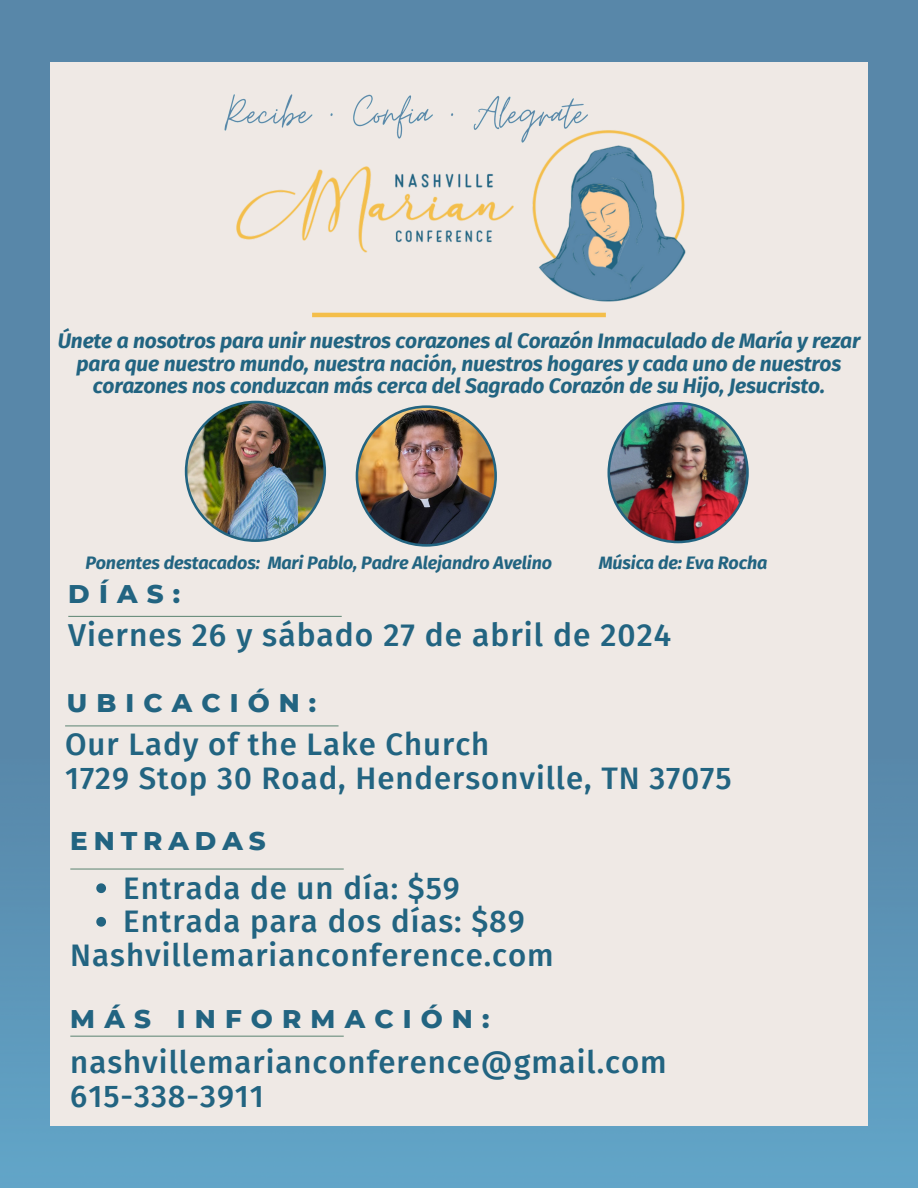
<style>
.page{position:relative;width:918px;height:1188px;background:#5887a9}
.page>*{position:absolute;margin:0;border:0;box-sizing:border-box;transform-origin:0 0}
.t1{font:500 31.8px "Fira Sans";letter-spacing:.03em;color:#226481}
.t2{font:500 31.2px/33.6px "Fira Sans";letter-spacing:.03em;color:#226481}
.t3{font:800 26.1px "Montserrat";letter-spacing:.35em;color:#226481}
.t4{font:800 26.1px "Montserrat";letter-spacing:.225em;color:#226481}
.t5{font:italic 700 21px/22.5px "Fira Sans";letter-spacing:-.01em;color:#226481;text-align:center}
.t6{font:italic 700 18px "Fira Sans";letter-spacing:-.01em;color:#226481}
</style>
<div class="page">
<img style="left:0;top:907px;width:918px;height:280px">
<div style="left:50px;top:62px;width:818px;height:1064px;background:#efe9e5"></div>
<hr style="left:65px;top:725px;width:274px;height:1px;background:#668b7a">
<hr style="left:68px;top:616px;width:274px;height:1px;background:#668b7a">
<hr style="left:70px;top:868px;width:274px;height:2px;background:#668b7a">
<svg style="left:96px;top:883px;width:10px;height:10px"></svg>
<svg style="left:96px;top:917px;width:10px;height:10px"></svg>
<hr style="left:70px;top:1036px;width:274px;height:1px;background:#668b7a">
<hr style="left:312px;top:313px;width:294px;height:4px;background:#f4be4a">
<img style="left:224px;top:94px;width:462px;height:221px">
<img style="left:185px;top:401px;width:141px;height:141px">
<img style="left:356px;top:405px;width:141px;height:142px">
<img style="left:608px;top:402px;width:141px;height:141px">
<p class="t5" style="left:58px;top:330px;width:804px">Únete a nosotros para unir nuestros corazones al Corazón Inmaculado de María y rezar para que nuestro mundo, nuestra nación, nuestros hogares y cada uno de nuestros corazones nos conduzcan más cerca del Sagrado Corazón de su Hijo, Jesucristo.</p>
<h1 class="t6" style="left:85px;top:552px;width:468px">Ponentes destacados: Mari Pablo, Padre Alejandro Avelino</h1>
<h1 class="t6" style="left:599px;top:552px;width:170px">Música de: Eva Rocha</h1>
<h3 class="t3" style="left:68px;top:578px;width:113px">DÍAS:</h3>
<h1 class="t1" style="left:68px;top:616px;width:604px">Viernes 26 y sábado 27 de abril de 2024</h1>
<p class="t3" style="left:67px;top:687px;width:251px">UBICACIÓN:</p>
<h4 class="t2" style="left:65px;top:728px;width:668px">Our Lady of the Lake Church<br>1729 Stop 30 Road, Hendersonville, TN 37075</h4>
<h3 class="t4" style="left:70px;top:825px;width:197px">ENTRADAS</h3>
<h1 class="t2" style="left:123px;top:871px;width:338px">Entrada de un día: $59</h1>
<h3 class="t2" style="left:123px;top:905px;width:403px">Entrada para dos días: $89</h3>
<h1 class="t2" style="left:70px;top:938px;width:485px">Nashvillemarianconference.com</h1>
<p class="t3" style="left:70px;top:1002px;width:421px">MÁS INFORMACIÓN:</p>
<p class="t2" style="left:70px;top:1046px;width:598px">nashvillemarianconference@gmail.com<br>615-338-3911</p>
</div>
